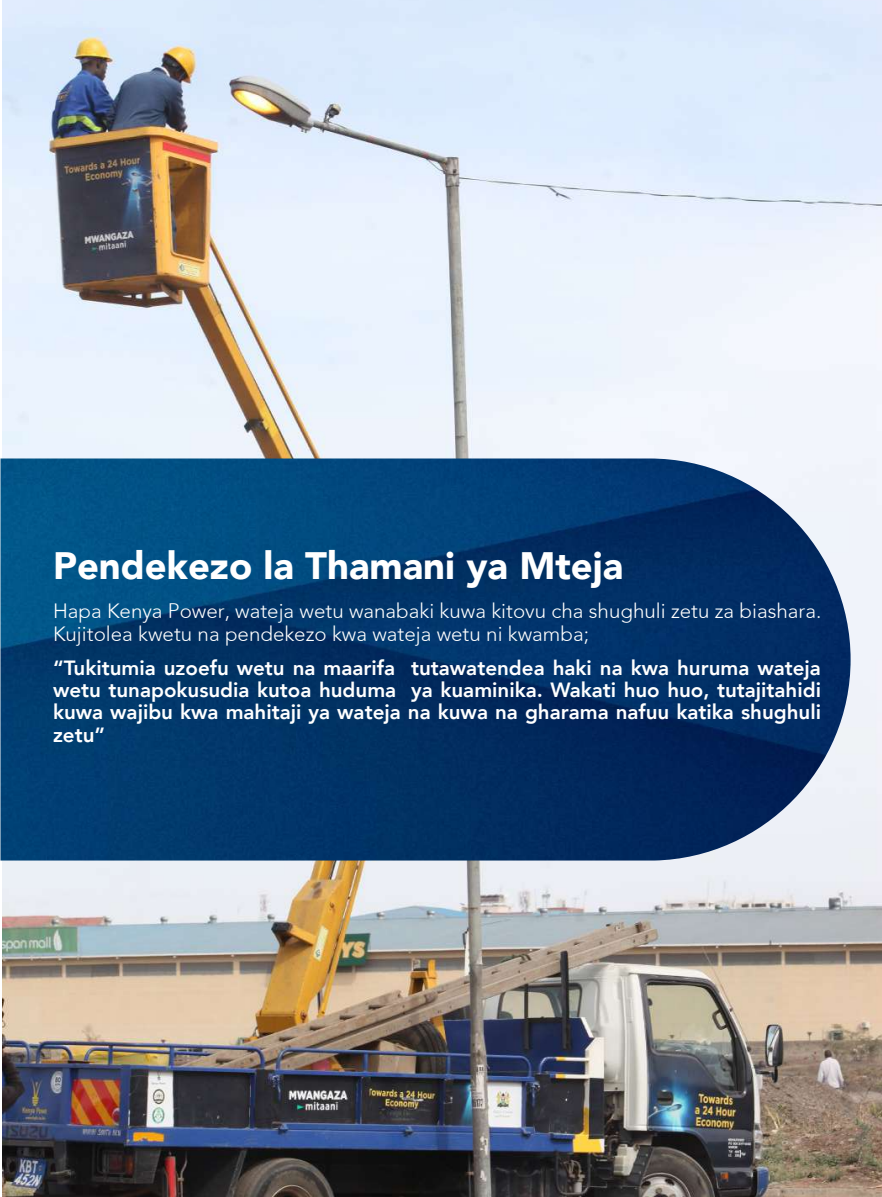
<style>
.page{position:relative;width:882px;height:1197px;background:#fff}
.page>*{position:absolute;margin:0;border:0;box-sizing:border-box;transform-origin:0 0}
.t1{font:900 38.15px "Avenir";color:#fff}
.t2{font:800 20.47px/22.2px "Avenir";color:#fff;text-align:justify}
.t3{font:300 20.47px/23.4px "Avenir";color:#fff}
</style>
<div class="page">
<img style="left:2px;top:0;width:880px;height:1197px">
<img style="left:0;top:458px;width:851px;height:403px">
<h1 class="t1" style="left:53px;top:533px;width:572px">Pendekezo la Thamani ya Mteja</h1>
<p class="t3" style="left:53px;top:599px;width:770px">Hapa Kenya Power, wateja wetu wanabaki kuwa kitovu cha shughuli zetu za biashara.<br>Kujitolea kwetu na pendekezo kwa wateja wetu ni kwamba;</p>
<p class="t2" style="left:53px;top:655px;width:770px">“Tukitumia uzoefu wetu na maarifa tutawatendea haki na kwa huruma wateja wetu tunapokusudia kutoa huduma ya kuaminika. Wakati huo huo, tutajitahidi kuwa wajibu kwa mahitaji ya wateja na kuwa na gharama nafuu katika shughuli zetu”</p>
</div>
